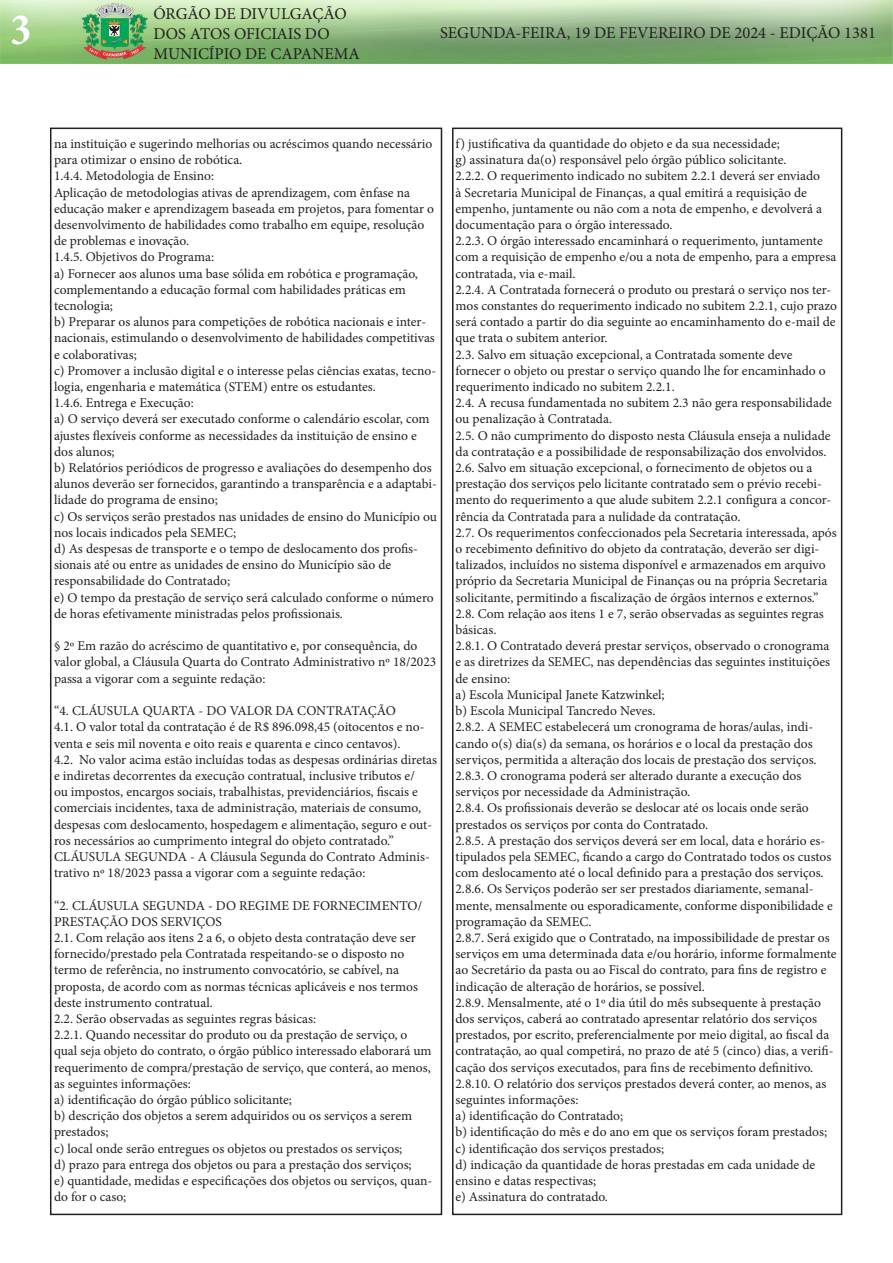
<style>
.page{position:relative;width:893px;height:1263px;background:#fff}
.page>*{position:absolute;margin:0;border:0;box-sizing:border-box;transform-origin:0 0}
.t1{font:700 condensed 45px "Minion Pro";color:#fff}
.t2{font:16.5px/19.8px "Minion Pro";color:#231f20}
.t3{font:13.5px/16.2px "Minion Pro";color:#231f20}
</style>
<div class="page">
<div style="left:50px;top:128px;width:392px;height:1087px;border:2px solid #231f20"></div>
<img style="left:0;top:0;width:893px;height:64px">
<div style="left:452px;top:128px;width:390px;height:1087px;border:2px solid #231f20"></div>
<h1 class="t1" style="left:11px;top:-1px;width:22px">3</h1>
<p class="t2" style="left:153px;top:4px;width:208px">ÓRGÃO DE DIVULGAÇÃO<br>DOS ATOS OFICIAIS DO<br>MUNICÍPIO DE CAPANEMA</p>
<p class="t2" style="left:440px;top:23px;width:437px">SEGUNDA-FEIRA, 19 DE FEVEREIRO DE 2024 - EDIÇÃO 1381</p>
<p class="t3" style="left:54px;top:136px;width:380px">na instituição e sugerindo melhorias ou acréscimos quando necessário para otimizar o ensino de robótica.</p>
<p class="t3" style="left:54px;top:168px;width:162px">1.4.4. Metodologia de Ensino:</p>
<p class="t3" style="left:54px;top:184px;width:382px">Aplicação de metodologias ativas de aprendizagem, com ênfase na educação maker e aprendizagem baseada em projetos, para fomentar o desenvolvimento de habilidades como trabalho em equipe, resolução de problemas e inovação.</p>
<p class="t3" style="left:54px;top:249px;width:162px">1.4.5. Objetivos do Programa:</p>
<p class="t3" style="left:54px;top:265px;width:365px">a) Fornecer aos alunos uma base sólida em robótica e programação, complementando a educação formal com habilidades práticas em tecnologia;</p>
<p class="t3" style="left:54px;top:314px;width:382px">b) Preparar os alunos para competições de robótica nacionais e inter&shy;nacionais, estimulando o desenvolvimento de habilidades competitivas e colaborativas;</p>
<p class="t3" style="left:54px;top:362px;width:384px">c) Promover a inclusão digital e o interesse pelas ciências exatas, tecno&shy;logia, engenharia e matemática (STEM) entre os estudantes.</p>
<p class="t3" style="left:54px;top:395px;width:141px">1.4.6. Entrega e Execução:</p>
<p class="t3" style="left:54px;top:411px;width:377px">a) O serviço deverá ser executado conforme o calendário escolar, com ajustes flexíveis conforme as necessidades da instituição de ensino e dos alunos;</p>
<p class="t3" style="left:54px;top:460px;width:384px">b) Relatórios periódicos de progresso e avaliações do desempenho dos alunos deverão ser fornecidos, garantindo a transparência e a adaptabi&shy;lidade do programa de ensino;</p>
<p class="t3" style="left:54px;top:508px;width:384px">c) Os serviços serão prestados nas unidades de ensino do Município ou nos locais indicados pela SEMEC;</p>
<p class="t3" style="left:54px;top:541px;width:366px">d) As despesas de transporte e o tempo de deslocamento dos profis&shy;sionais até ou entre as unidades de ensino do Município são de responsabilidade do Contratado;</p>
<p class="t3" style="left:54px;top:589px;width:381px">e) O tempo da prestação de serviço será calculado conforme o número de horas efetivamente ministradas pelos profissionais.</p>
<p class="t3" style="left:54px;top:638px;width:384px">§ 2º Em razão do acréscimo de quantitativo e, por consequência, do valor global, a Cláusula Quarta do Contrato Administrativo nº 18/2023 passa a vigorar com a seguinte redação:</p>
<p class="t3" style="left:54px;top:703px;width:343px">“4. CLÁUSULA QUARTA - DO VALOR DA CONTRATAÇÃO</p>
<p class="t3" style="left:54px;top:719px;width:372px">4.1. O valor total da contratação é de R$ 896.098,45 (oitocentos e no&shy;venta e seis mil noventa e oito reais e quarenta e cinco centavos).</p>
<p class="t3" style="left:54px;top:751px;width:385px">4.2. No valor acima estão incluídas todas as despesas ordinárias diretas e indiretas decorrentes da execução contratual, inclusive tributos e/<br>ou impostos, encargos sociais, trabalhistas, previdenciários, fiscais e comerciais incidentes, taxa de administração, materiais de consumo, despesas com deslocamento, hospedagem e alimentação, seguro e out&shy;ros necessários ao cumprimento integral do objeto contratado.”</p>
<p class="t3" style="left:54px;top:848px;width:377px">CLÁUSULA SEGUNDA - A Cláusula Segunda do Contrato Adminis&shy;trativo nº 18/2023 passa a vigorar com a seguinte redação:</p>
<p class="t3" style="left:54px;top:897px;width:370px">“2. CLÁUSULA SEGUNDA - DO REGIME DE FORNECIMENTO/<br>PRESTAÇÃO DOS SERVIÇOS</p>
<p class="t3" style="left:54px;top:929px;width:365px">2.1. Com relação aos itens 2 a 6, o objeto desta contratação deve ser fornecido/prestado pela Contratada respeitando-se o disposto no termo de referência, no instrumento convocatório, se cabível, na proposta, de acordo com as normas técnicas aplicáveis e nos termos deste instrumento contratual.</p>
<p class="t3" style="left:54px;top:1010px;width:264px">2.2. Serão observadas as seguintes regras básicas:</p>
<p class="t3" style="left:54px;top:1027px;width:379px">2.2.1. Quando necessitar do produto ou da prestação de serviço, o qual seja objeto do contrato, o órgão público interessado elaborará um requerimento de compra/prestação de serviço, que conterá, ao menos, as seguintes informações:</p>
<p class="t3" style="left:54px;top:1091px;width:240px">a) identificação do órgão público solicitante;</p>
<p class="t3" style="left:54px;top:1108px;width:360px">b) descrição dos objetos a serem adquiridos ou os serviços a serem prestados;</p>
<p class="t3" style="left:54px;top:1140px;width:350px">c) local onde serão entregues os objetos ou prestados os serviços;</p>
<p class="t3" style="left:54px;top:1156px;width:359px">d) prazo para entrega dos objetos ou para a prestação dos serviços;</p>
<p class="t3" style="left:54px;top:1172px;width:380px">e) quantidade, medidas e especificações dos objetos ou serviços, quan&shy;do for o caso;</p>
<p class="t3" style="left:455px;top:136px;width:326px">f) justificativa da quantidade do objeto e da sua necessidade;</p>
<p class="t3" style="left:455px;top:152px;width:333px">g) assinatura da(o) responsável pelo órgão público solicitante.</p>
<p class="t3" style="left:455px;top:168px;width:368px">2.2.2. O requerimento indicado no subitem 2.2.1 deverá ser enviado à Secretaria Municipal de Finanças, a qual emitirá a requisição de empenho, juntamente ou não com a nota de empenho, e devolverá a documentação para o órgão interessado.</p>
<p class="t3" style="left:455px;top:233px;width:382px">2.2.3. O órgão interessado encaminhará o requerimento, juntamente com a requisição de empenho e/ou a nota de empenho, para a empresa contratada, via e-mail.</p>
<p class="t3" style="left:455px;top:281px;width:383px">2.2.4. A Contratada fornecerá o produto ou prestará o serviço nos ter&shy;mos constantes do requerimento indicado no subitem 2.2.1, cujo prazo será contado a partir do dia seguinte ao encaminhamento do e-mail de que trata o subitem anterior.</p>
<p class="t3" style="left:455px;top:346px;width:372px">2.3. Salvo em situação excepcional, a Contratada somente deve fornecer o objeto ou prestar o serviço quando lhe for encaminhado o requerimento indicado no subitem 2.2.1.</p>
<p class="t3" style="left:455px;top:395px;width:378px">2.4. A recusa fundamentada no subitem 2.3 não gera responsabilidade ou penalização à Contratada.</p>
<p class="t3" style="left:455px;top:427px;width:377px">2.5. O não cumprimento do disposto nesta Cláusula enseja a nulidade da contratação e a possibilidade de responsabilização dos envolvidos.</p>
<p class="t3" style="left:455px;top:460px;width:377px">2.6. Salvo em situação excepcional, o fornecimento de objetos ou a prestação dos serviços pelo licitante contratado sem o prévio recebi&shy;mento do requerimento a que alude subitem 2.2.1 configura a concor&shy;rência da Contratada para a nulidade da contratação.</p>
<p class="t3" style="left:455px;top:524px;width:383px">2.7. Os requerimentos confeccionados pela Secretaria interessada, após o recebimento definitivo do objeto da contratação, deverão ser digi&shy;talizados, incluídos no sistema disponível e armazenados em arquivo próprio da Secretaria Municipal de Finanças ou na própria Secretaria solicitante, permitindo a fiscalização de órgãos internos e externos.”</p>
<p class="t3" style="left:455px;top:605px;width:370px">2.8. Com relação aos itens 1 e 7, serão observadas as seguintes regras básicas.</p>
<p class="t3" style="left:455px;top:638px;width:376px;text-align:justify">2.8.1. O Contratado deverá prestar serviços, observado o cronograma e as diretrizes da SEMEC, nas dependências das seguintes instituições de ensino:</p>
<p class="t3" style="left:455px;top:686px;width:211px">a) Escola Municipal Janete Katzwinkel;</p>
<p class="t3" style="left:455px;top:703px;width:201px">b) Escola Municipal Tancredo Neves.</p>
<p class="t3" style="left:455px;top:719px;width:363px">2.8.2. A SEMEC estabelecerá um cronograma de horas/aulas, indi&shy;cando o(s) dia(s) da semana, os horários e o local da prestação dos serviços, permitida a alteração dos locais de prestação dos serviços.</p>
<p class="t3" style="left:455px;top:767px;width:347px">2.8.3. O cronograma poderá ser alterado durante a execução dos serviços por necessidade da Administração.</p>
<p class="t3" style="left:455px;top:800px;width:355px">2.8.4. Os profissionais deverão se deslocar até os locais onde serão prestados os serviços por conta do Contratado.</p>
<p class="t3" style="left:455px;top:832px;width:377px">2.8.5. A prestação dos serviços deverá ser em local, data e horário es&shy;tipulados pela SEMEC, ficando a cargo do Contratado todos os custos com deslocamento até o local definido para a prestação dos serviços.</p>
<p class="t3" style="left:455px;top:881px;width:379px">2.8.6. Os Serviços poderão ser ser prestados diariamente, semanal&shy;mente, mensalmente ou esporadicamente, conforme disponibilidade e programação da SEMEC.</p>
<p class="t3" style="left:455px;top:929px;width:383px">2.8.7. Será exigido que o Contratado, na impossibilidade de prestar os serviços em uma determinada data e/ou horário, informe formalmente ao Secretário da pasta ou ao Fiscal do contrato, para fins de registro e indicação de alteração de horários, se possível.</p>
<p class="t3" style="left:455px;top:994px;width:379px">2.8.9. Mensalmente, até o 1º dia útil do mês subsequente à prestação dos serviços, caberá ao contratado apresentar relatório dos serviços prestados, por escrito, preferencialmente por meio digital, ao fiscal da contratação, ao qual competirá, no prazo de até 5 (cinco) dias, a verifi&shy;cação dos serviços executados, para fins de recebimento definitivo.</p>
<p class="t3" style="left:455px;top:1075px;width:372px">2.8.10. O relatório dos serviços prestados deverá conter, ao menos, as seguintes informações:</p>
<p class="t3" style="left:455px;top:1108px;width:169px">a) identificação do Contratado;</p>
<p class="t3" style="left:455px;top:1124px;width:373px">b) identificação do mês e do ano em que os serviços foram prestados;</p>
<p class="t3" style="left:455px;top:1140px;width:210px">c) identificação dos serviços prestados;</p>
<p class="t3" style="left:455px;top:1156px;width:361px">d) indicação da quantidade de horas prestadas em cada unidade de ensino e datas respectivas;</p>
<p class="t3" style="left:455px;top:1189px;width:154px">e) Assinatura do contratado.</p>
</div>
